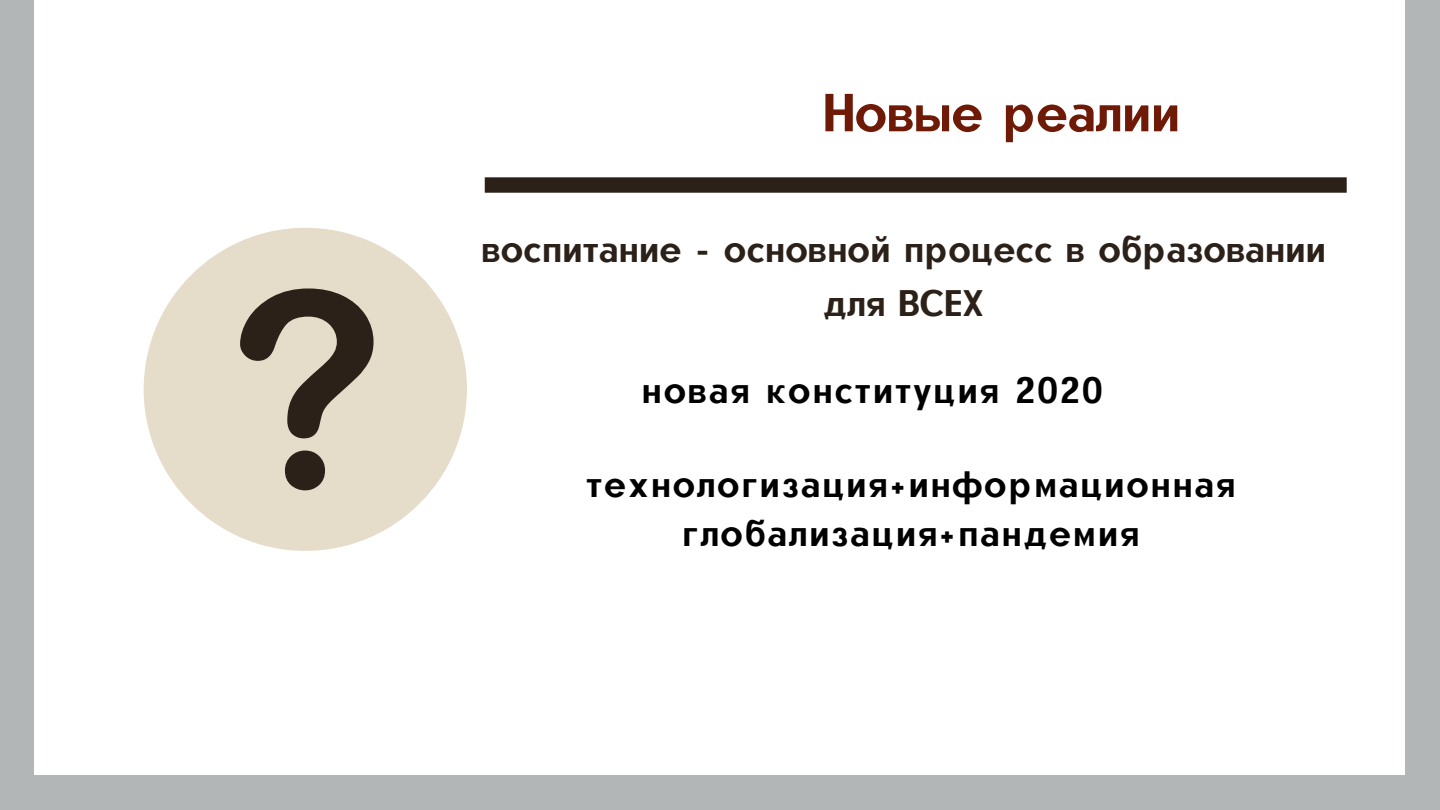
<style>
.page{position:relative;width:1440px;height:810px;background:#b3b6b7}
.page>*{position:absolute;margin:0;border:0;box-sizing:border-box;transform-origin:0 0}
.t1{font:52px "CAT Neuzeit";color:#6f1a07}
.t2{font:36px/54px "CAT Neuzeit";letter-spacing:.01em;color:#2b2118;text-align:center}
.t3{font:35.8px/49.5px "CAT Neuzeit";letter-spacing:.06em;color:#000;text-align:center}
</style>
<div class="page">
<div style="left:34px;top:0;width:1371px;height:775px;background:#fff"></div>
<svg style="left:485px;top:177px;width:862px;height:16px;background:#332920"></svg>
<div style="left:144px;top:228px;width:323px;height:323px;background:#e6dcca;border-radius:50%"></div>
<svg style="left:240px;top:288px;width:134px;height:202px"></svg>
<h1 class="t1" style="left:824px;top:80px;width:358px">Новые реалии</h1>
<p class="t2" style="left:482px;top:221px;width:846px">воспитание - основной процесс в образовании для ВСЕХ</p>
<p class="t3" style="left:642px;top:365px;width:463px">новая конституция 2020</p>
<p class="t3" style="left:586px;top:459px;width:650px">технологизация+информационная глобализация+пандемия</p>
</div>
